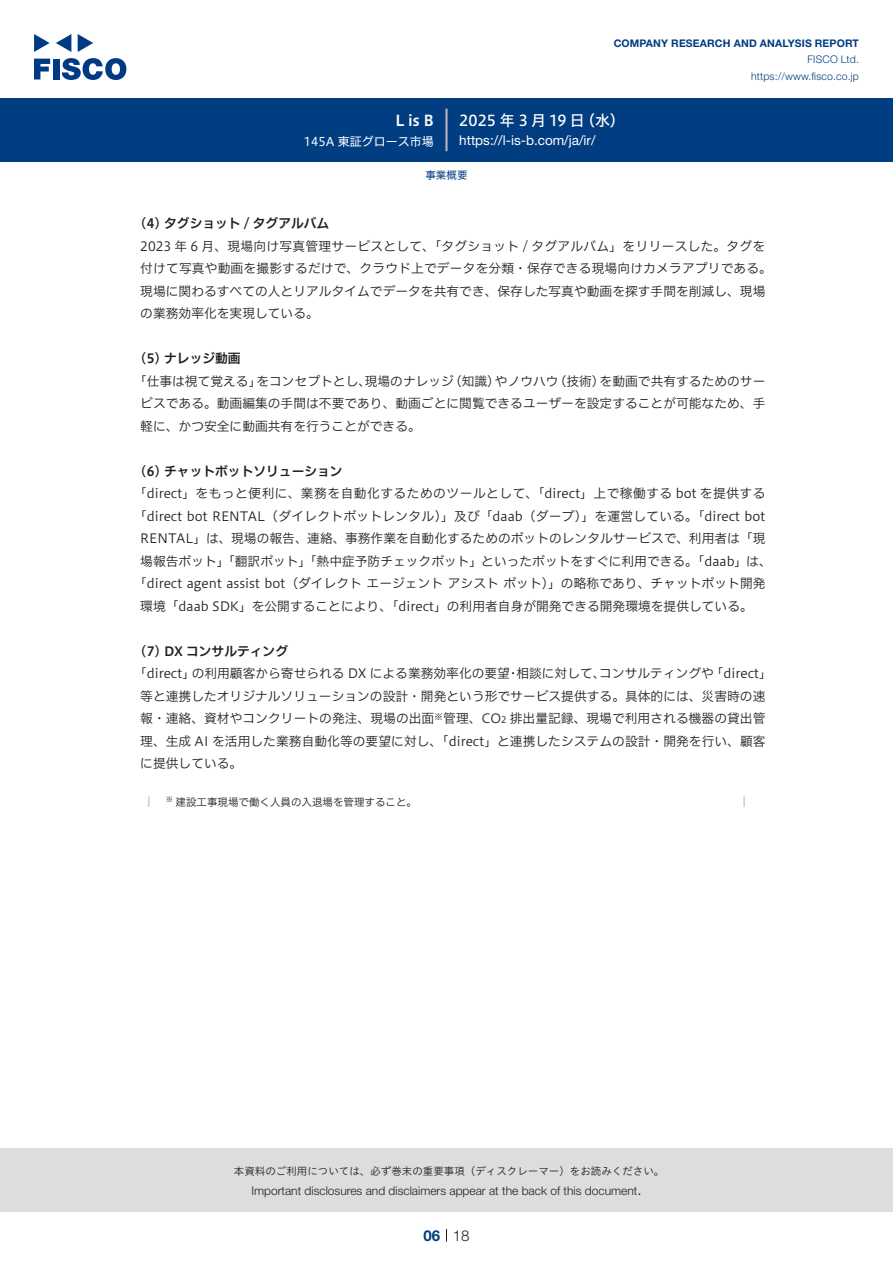
<style>
.page{position:relative;width:893px;height:1263px;background:#fff}
.page>*{position:absolute;margin:0;border:0;box-sizing:border-box;transform-origin:0 0}
.t1{font:15px "Hiragino UD Sans F Std N W5";letter-spacing:.005em;color:#fff}
.t2{font:15px "Hiragino UD Sans F Std N W6";color:#fff}
.t3{font:300 15px "Helvetica Neue LT Std";color:#231f20}
.t4{font:700 15px "Helvetica Neue LT Std";color:#003d81}
.t5{font:13.5px "Helvetica Neue LT Std";color:#fff}
.本文3mm{font:12.75px/22.5px "Hiragino UD Sans F Std N W3";color:#231f20}
.本文3mm-2{font:12.75px "Hiragino UD Sans F Std N W3";letter-spacing:.04em;color:#231f20}
.小タイトル3mm{font:12.75px "Hiragino UD Sans F Std N W6";color:#231f20}
.t6{font:300 12px "Helvetica Neue LT Std";color:#231f20}
.t7{font:12px "Hiragino UD Sans F Std N W4";color:#fff}
.t8{font:10.5px "Hiragino UD Sans Std W3";color:#231f20}
.t9{font:700 10.5px "Helvetica Neue LT Std";letter-spacing:.015em;color:#003d81}
.t10{font:300 10.5px/16.5px "Helvetica Neue LT Std";letter-spacing:.015em;color:#003d81;text-align:right}
.t11{font:10.5px "Hiragino UD Sans F Std N W3";color:#231f20}
.ヘッダー{font:10.5px "Hiragino UD Sans F Std N W4";color:#003d81}
.本文3mm-3{font:8.85px "Hiragino UD Sans F Std N W3";color:#231f20}
.t12{font:7.35px "Hiragino UD Sans F Std N W3";color:#231f20}
</style>
<div class="page">
<div style="left:0;top:1148px;width:893px;height:64px;background:#ddd"></div>
<svg style="left:34px;top:59px;width:16px;height:20px"></svg>
<div style="left:53px;top:59px;width:6px;height:20px;background:#003a83"></div>
<svg style="left:62px;top:58px;width:64px;height:22px"></svg>
<svg style="left:34px;top:34px;width:16px;height:18px"></svg>
<svg style="left:78px;top:34px;width:15px;height:18px"></svg>
<svg style="left:56px;top:34px;width:15px;height:18px"></svg>
<div style="left:0;top:98px;width:893px;height:64px;background:#003d81"></div>
<hr style="left:445px;top:109px;width:3px;height:42px;background:#b5b5b6">
<svg style="left:446px;top:1229px;width:1px;height:13px"></svg>
<svg style="left:148px;top:796px;width:2px;height:11px"></svg>
<svg style="left:743px;top:796px;width:2px;height:11px"></svg>
<p class="t2" style="left:395px;top:109px;width:40px">isL B</p>
<p class="t7" style="left:304px;top:132px;width:131px">145A 東証グロース市場</p>
<p class="t9" style="left:614px;top:37px;width:247px">COMPANY RESEARCH AND ANALYSIS REPORT</p>
<p class="t10" style="left:751px;top:51px;width:109px">FISCO Ltd. https://www.fisco.co j p.</p>
<p class="t1" style="left:580px;top:109px;width:46px">（水(</p>
<p class="t1" style="left:459px;top:109px;width:127px">2025 年 3 月 19 日</p>
<p class="t5" style="left:459px;top:132px;width:138px">h t t p s : / / - l i s .b- c o m j a/ /i r/</p>
<p class="ヘッダー" style="left:425px;top:167px;width:43px">事業概要</p>
<p class="小タイトル3mm" style="left:140px;top:214px;width:191px">4( ) タグショット / タグアルバム</p>
<p class="本文3mm" style="left:140px;top:234px;width:633px">2023 年 6 月、現場向け写真管理サービスとして、「タグショット / タグアルバム」をリリースした。タグを付けて写真や動画を撮影するだけで、クラウド上でデータを分類・保存できる現場向けカメラアプリである。現場に関わるすべての人とリアルタイムでデータを共有でき、保存した写真や動画を探す手間を削減し、現場の業務効率化を実現している。</p>
<p class="小タイトル3mm" style="left:140px;top:349px;width:102px">5( ) ナレッジ動画</p>
<p class="本文3mm" style="left:600px;top:369px;width:167px">を動画で共有するためのサー</p>
<p class="本文3mm" style="left:256px;top:369px;width:116px">をコンセプトとし、</p>
<p class="本文3mm" style="left:365px;top:369px;width:91px">現場のナレッジ</p>
<p class="本文3mm" style="left:140px;top:369px;width:627px;text-indent:-6px">「仕事は視て覚える」<br>ビスである。動画編集の手間は不要であり、動画ごとに閲覧できるユーザーを設定することが可能なため、手軽に、かつ安全に動画共有を行うことができる。</p>
<p class="小タイトル3mm" style="left:140px;top:461px;width:204px">6( ) チャットボットソリューション</p>
<p class="本文3mm-2" style="left:134px;top:484px;width:633px">「direct」をもっと便利に、業務を自動化するためのツールとして、「direct」上で稼働する bot を提供する</p>
<p class="本文3mm" style="left:134px;top:504px;width:633px">「direct bot RENTAL（ダイレクトボットレンタル）」及び「daab（ダーブ）」を運営している。「direct bot</p>
<p class="本文3mm" style="left:140px;top:526px;width:627px">RENTAL」は、現場の報告、連絡、事務作業を自動化するためのボットのレンタルサービスで、利用者は「現</p>
<p class="本文3mm" style="left:140px;top:549px;width:633px">場報告ボット」「翻訳ボット」「熱中症予防チェックボット」といったボットをすぐに利用できる。「daab」は、</p>
<p class="本文3mm" style="left:134px;top:571px;width:633px">「direct agent assist bot（ダイレクトエージェントアシストボット）」の略称であり、チャットボット開発</p>
<p class="本文3mm" style="left:140px;top:594px;width:614px">環境「daab SDK」を公開することにより、「direct」の利用者自身が開発できる開発環境を提供している。</p>
<p class="小タイトル3mm" style="left:140px;top:641px;width:149px">7( ) DX コンサルティング</p>
<p class="本文3mm" style="left:711px;top:661px;width:63px">「direct「</p>
<p class="本文3mm" style="left:449px;top:369px;width:52px">（知識）</p>
<p class="本文3mm" style="left:554px;top:369px;width:52px">（技術）</p>
<p class="本文3mm" style="left:495px;top:369px;width:65px">やノウハウ</p>
<p class="本文3mm" style="left:599px;top:661px;width:116px">コンサルティングや</p>
<p class="本文3mm" style="left:134px;top:661px;width:63px">「direct」</p>
<p class="本文3mm" style="left:140px;top:684px;width:627px">等と連携したオリジナルソリューションの設計・開発という形でサービス提供する。具体的には、災害時の速</p>
<p class="本文3mm" style="left:510px;top:706px;width:257px">排出量記録、現場で利用される機器の貸出管</p>
<p class="本文3mm" style="left:192px;top:661px;width:320px">の利用顧客から寄せられる DX による業務効率化の要望</p>
<p class="本文3mm" style="left:516px;top:661px;width:91px">相談に対して、</p>
<p class="本文3mm" style="left:507px;top:661px;width:14px">・</p>
<p class="本文3mm" style="left:443px;top:706px;width:59px">管理、CO</p>
<p class="本文3mm" style="left:140px;top:706px;width:627px">報・連絡、資材やコンクリートの発注、現場の出面<br>理、生成 AI を活用した業務自動化等の要望に対し、「direct」と連携したシステムの設計・開発を行い、顧客に提供している。</p>
<p class="t11" style="left:176px;top:794px;width:243px">建設工事現場で働く人員の入退場を管理すること。</p>
<p class="本文3mm-3" style="left:434px;top:710px;width:10px">※</p>
<p class="本文3mm-3" style="left:501px;top:713px;width:7px">2</p>
<p class="t12" style="left:166px;top:793px;width:9px">※</p>
<p class="t8" style="left:234px;top:1163px;width:432px">本資料のご利用については、必ず巻末の重要事項（ディスクレーマー）をお読みください。</p>
<p class="t3" style="left:637px;top:1180px;width:6px">.</p>
<p class="t6" style="left:251px;top:1183px;width:387px">Important disclosures and disclaimers appear at the back of this document</p>
<p class="t4" style="left:423px;top:1226px;width:18px">06</p>
<p class="t3" style="left:453px;top:1226px;width:18px">18</p>
</div>
